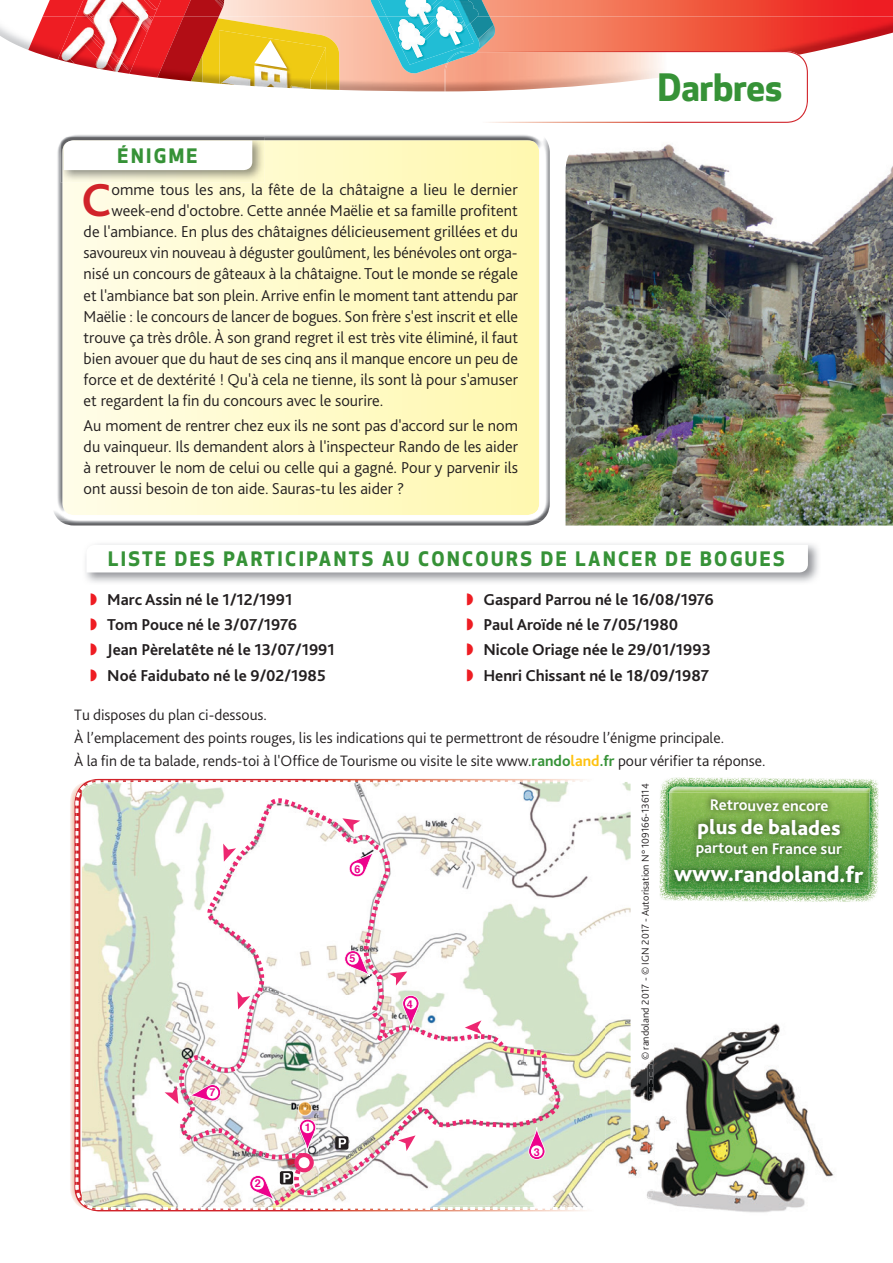
<style>
.page{position:relative;width:893px;height:1263px;background:#fff}
.page>*{position:absolute;margin:0;border:0;box-sizing:border-box;transform-origin:0 0}
.t1{font:700 48.3px "Bliss 2";color:#d1232a}
.t2{font:700 36.9px "Apex New";letter-spacing:-.005em;color:#369237}
.t3{font:800 23.25px "Bliss 2";letter-spacing:-.01em;color:#fff}
.t4{font:800 21.15px "Bliss 2";letter-spacing:-.01em;color:#fff}
.t5{font:700 19.5px "Apex New";letter-spacing:.125em;color:#369237}
.t6{font:300 16.5px/21px "Bliss 2";color:#231f20;text-align:justify}
.t7{font:700 16.5px/25.2px "Bliss 2";color:#231f20}
.t8{font:700 16.2px "Bliss 2";letter-spacing:-.01em;color:#fff}
.t9{font:300 15.75px/23px "Bliss 2";color:#231f20}
.t10{font:700 10.8px "Helvetica";color:#ed028c}
.t11{font:300 10.5px "Bliss 2";color:#231f20}
.s1{color:#ee1d23}
.s2{font-weight:700;color:#369237}
.s3{font-weight:700;color:#fec210}
</style>
<div class="page">
<img style="left:70px;top:790px;width:4px;height:410px">
<img style="left:74px;top:788px;width:1px;height:414px">
<svg style="left:75px;top:780px;width:556px;height:430px"></svg>
<img style="left:219px;top:17px;width:674px;height:74px">
<img style="left:222px;top:0;width:671px;height:17px">
<img style="left:0;top:26px;width:28px;height:24px">
<img style="left:202px;top:18px;width:137px;height:72px">
<img style="left:219px;top:30px;width:107px;height:23px">
<img style="left:310px;top:47px;width:16px;height:43px">
<svg style="left:270px;top:40px;width:9px;height:13px"></svg>
<img style="left:219px;top:30px;width:39px;height:6px">
<img style="left:191px;top:81px;width:12px;height:1px">
<svg style="left:222px;top:0;width:2px;height:8px"></svg>
<img style="left:100px;top:51px;width:13px;height:18px">
<img style="left:117px;top:51px;width:12px;height:23px">
<svg style="left:108px;top:61px;width:12px;height:12px"></svg>
<svg style="left:112px;top:36px;width:17px;height:15px"></svg>
<svg style="left:86px;top:36px;width:18px;height:5px"></svg>
<svg style="left:96px;top:60px;width:5px;height:10px"></svg>
<img style="left:129px;top:36px;width:28px;height:42px">
<img style="left:157px;top:0;width:27px;height:17px">
<img style="left:28px;top:17px;width:48px;height:42px">
<img style="left:43px;top:0;width:40px;height:17px">
<img style="left:157px;top:17px;width:62px;height:64px">
<img style="left:184px;top:0;width:38px;height:17px">
<img style="left:371px;top:0;width:27px;height:17px">
<img style="left:378px;top:17px;width:20px;height:56px">
<svg style="left:398px;top:0;width:410px;height:123px"></svg>
<img style="left:447px;top:51px;width:30px;height:12px">
<img style="left:59px;top:520px;width:483px;height:5px">
<img style="left:72px;top:520px;width:457px;height:1px">
<img style="left:57px;top:135px;width:487px;height:385px">
<img style="left:60px;top:137px;width:205px;height:45px">
<svg style="left:60px;top:137px;width:192px;height:33px"></svg>
<img style="left:654px;top:1023px;width:180px;height:190px">
<img style="left:605px;top:1023px;width:49px;height:187px">
<img style="left:605px;top:1205px;width:23px;height:3px">
<img style="left:605px;top:1207px;width:20px;height:3px">
<img style="left:650px;top:1023px;width:3px;height:159px">
<img style="left:628px;top:1185px;width:25px;height:25px">
<img style="left:85px;top:544px;width:734px;height:39px">
<svg style="left:86px;top:545px;width:722px;height:27px"></svg>
<img style="left:566px;top:144px;width:327px;height:381px">
<img style="left:659px;top:777px;width:220px;height:125px">
<img style="left:668px;top:787px;width:202px;height:106px">
<img style="left:668px;top:793px;width:201px;height:96px">
<img style="left:83px;top:0;width:74px;height:36px">
<img style="left:219px;top:53px;width:92px;height:36px">
<img style="left:405px;top:0;width:6px;height:16px">
<img style="left:444px;top:0;width:34px;height:37px">
<p class="t5" style="left:118px;top:141px;width:81px">ÉNIGME</p>
<h1 class="t1" style="left:81px;top:170px;width:32px">C</h1>
<p class="t6" style="left:111px;top:179px;width:408px">omme tous les ans, la fête de la châtaigne a lieu le dernier</p>
<p class="t6" style="left:111px;top:200px;width:408px">week-end d'octobre. Cette année Maëlie et sa famille profitent</p>
<p class="t6" style="left:84px;top:221px;width:436px">de l'ambiance. En plus des châtaignes délicieusement grillées et du</p>
<p class="t6" style="left:84px;top:242px;width:435px">savoureux vin nouveau à déguster goulûment, les bénévoles ont orga-</p>
<p class="t6" style="left:84px;top:263px;width:436px">nisé un concours de gâteaux à la châtaigne. Tout le monde se régale</p>
<p class="t6" style="left:84px;top:284px;width:436px">et l'ambiance bat son plein. Arrive enfin le moment tant attendu par</p>
<p class="t6" style="left:84px;top:305px;width:436px">Maëlie : le concours de lancer de bogues. Son frère s'est inscrit et elle</p>
<p class="t6" style="left:84px;top:326px;width:436px">trouve ça très drôle. À son grand regret il est très vite éliminé, il faut</p>
<p class="t6" style="left:84px;top:347px;width:436px">bien avouer que du haut de ses cinq ans il manque encore un peu de</p>
<p class="t6" style="left:84px;top:368px;width:436px">force et de dextérité ! Qu'à cela ne tienne, ils sont là pour s'amuser</p>
<p class="t6" style="left:84px;top:389px;width:301px">et regardent la fin du concours avec le sourire.</p>
<p class="t6" style="left:84px;top:414px;width:436px">Au moment de rentrer chez eux ils ne sont pas d'accord sur le nom du vainqueur. Ils demandent alors à l'inspecteur Rando de les aider à retrouver le nom de celui ou celle qui a gagné. Pour y parvenir ils ont aussi besoin de ton aide. Sauras-tu les aider ?</p>
<h2 class="t2" style="left:658px;top:60px;width:126px">Darbres</h2>
<p class="t5" style="left:108px;top:545px;width:678px">LISTE DES PARTICIPANTS AU CONCOURS DE LANCER DE BOGUES</p>
<p class="t7" style="left:90px;top:586px;width:246px"><span class="s1">◗</span> Marc Assin né le 1/12/1991<br><span class="s1">◗</span> Tom Pouce né le 3/07/1976<br><span class="s1">◗</span> Jean Pèrelatête né le 13/07/1991 <span class="s1">◗</span> Noé Faidubato né le 9/02/1985</p>
<p class="t7" style="left:466px;top:586px;width:249px"><span class="s1">◗</span> Gaspard Parrou né le 16/08/1976 <span class="s1">◗</span> Paul Aroïde né le 7/05/1980<br><span class="s1">◗</span> Nicole Oriage née le 29/01/1993 <span class="s1">◗</span> Henri Chissant né le 18/09/1987</p>
<p class="t9" style="left:74px;top:703px;width:693px">Tu disposes du plan ci-dessous.<br>À l’emplacement des points rouges, lis les indications qui te permettront de résoudre l’énigme principale.<br>À la fin de ta balade, rends-toi à l'Office de Tourisme ou visite le site www.<span class="s2">rando</span><span class="s3">land</span><span class="s2">.fr</span> pour vérifier ta réponse.</p>
<p class="t10" style="left:354px;top:860px;width:8px">6</p>
<p class="t10" style="left:350px;top:950px;width:8px">5</p>
<p class="t10" style="left:209px;top:1084px;width:8px">7</p>
<p class="t10" style="left:255px;top:1175px;width:8px">2</p>
<p class="t10" style="left:305px;top:1119px;width:8px">1</p>
<p class="t10" style="left:407px;top:995px;width:8px">4</p>
<p class="t10" style="left:534px;top:1143px;width:8px">3</p>
<p class="t11" style="left:639px;top:1060px;width:278px;rotate:-90deg">© randoland 2 017 - © IGN 2 017 - Autorisation N° 109166-136114</p>
<p class="t8" style="left:710px;top:795px;width:120px">Retrouvez encore</p>
<p class="t4" style="left:697px;top:814px;width:145px">plus de balades</p>
<p class="t8" style="left:696px;top:838px;width:148px">partout en France sur</p>
<h3 class="t3" style="left:674px;top:860px;width:191px">www.randoland.fr</h3>
</div>
